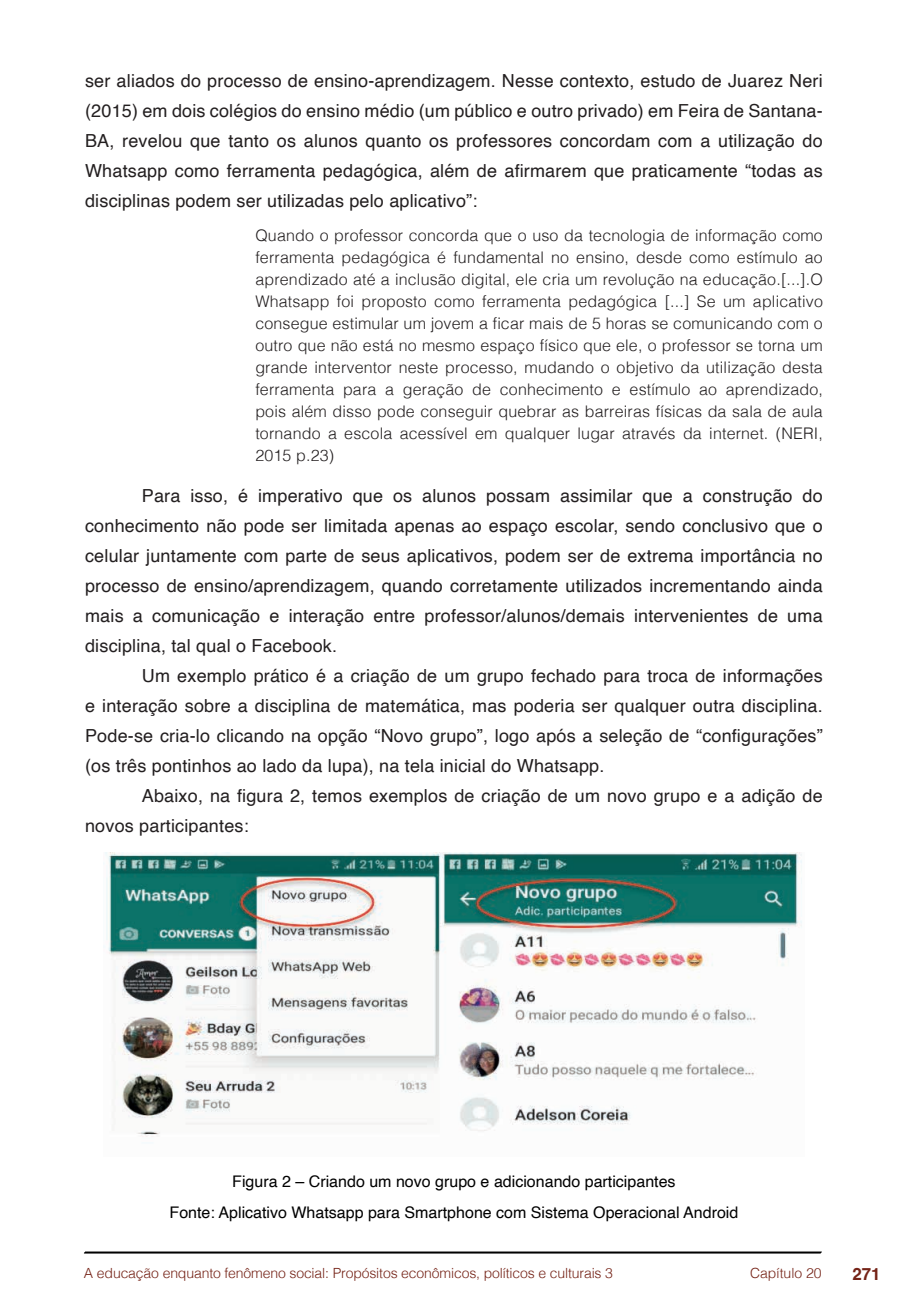
<style>
.page{position:relative;width:908px;height:1304px;background:#fff}
.page>*{position:absolute;margin:0;border:0;box-sizing:border-box;transform-origin:0 0}
.t1{font:18px/30px "Helvetica";letter-spacing:.01em;color:#231f20;text-align:justify}
.t2{font:700 16.8px "Helvetica";color:#752317}
.t3{font:300 16px/22px "Helvetica";letter-spacing:.01em;color:#231f20;text-align:justify}
.t4{font:16px/30.6px "Helvetica";color:#000;text-align:center}
.t5{font:300 14px "Helvetica";letter-spacing:-.01em;color:#752317}
</style>
<div class="page">
<svg style="left:84px;top:1251px;width:737px;height:3px;background:#515151"></svg>
<img style="left:105px;top:852px;width:697px;height:285px">
<p class="t1" style="left:85px;top:66px;width:738px">ser aliados do processo de ensino-aprendizagem. Nesse contexto, estudo de Juarez Neri (2015) em dois colégios do ensino médio (um público e outro privado) em Feira de Santana-BA, revelou que tanto os alunos quanto os professores concordam com a utilização do Whatsapp como ferramenta pedagógica, além de afirmarem que praticamente “todas as disciplinas podem ser utilizadas pelo aplicativo”:</p>
<p class="t3" style="left:255px;top:223px;width:568px">Quando o professor concorda que o uso da tecnologia de informação como ferramenta pedagógica é fundamental no ensino, desde como estímulo ao aprendizado até a inclusão digital, ele cria um revolução na educação.[...].O Whatsapp foi proposto como ferramenta pedagógica [...] Se um aplicativo consegue estimular um jovem a ficar mais de 5 horas se comunicando com o outro que não está no mesmo espaço físico que ele, o professor se torna um grande interventor neste processo, mudando o objetivo da utilização desta ferramenta para a geração de conhecimento e estímulo ao aprendizado, pois além disso pode conseguir quebrar as barreiras físicas da sala de aula tornando a escola acessível em qualquer lugar através da internet. (NERI, 2015 p.23)</p>
<p class="t1" style="left:85px;top:481px;width:738px;text-indent:57px">Para isso, é imperativo que os alunos possam assimilar que a construção do conhecimento não pode ser limitada apenas ao espaço escolar, sendo conclusivo que o celular juntamente com parte de seus aplicativos, podem ser de extrema importância no processo de ensino/aprendizagem, quando corretamente utilizados incrementando ainda mais a comunicação e interação entre professor/alunos/demais intervenientes de uma disciplina, tal qual o Facebook.</p>
<p class="t1" style="left:85px;top:661px;width:738px;text-indent:57px">Um exemplo prático é a criação de um grupo fechado para troca de informações e interação sobre a disciplina de matemática, mas poderia ser qualquer outra disciplina.<br>Pode-se cria-lo clicando na opção “Novo grupo”, logo após a seleção de “configurações” (os três pontinhos ao lado da lupa), na tela inicial do Whatsapp.</p>
<p class="t1" style="left:85px;top:781px;width:738px;text-indent:57px">Abaixo, na figura 2, temos exemplos de criação de um novo grupo e a adição de novos participantes:</p>
<p class="t4" style="left:169px;top:1167px;width:570px">Figura 2 – Criando um novo grupo e adicionando participantes<br>Fonte: Aplicativo Whatsapp para Smartphone com Sistema Operacional Android</p>
<p class="t5" style="left:84px;top:1261px;width:530px">A educação enquanto fenômeno social: Propósitos econômicos, políticos e culturais 3</p>
<p class="t5" style="left:749px;top:1261px;width:73px">Capítulo 20</p>
<p class="t2" style="left:851px;top:1264px;width:30px">271</p>
</div>
